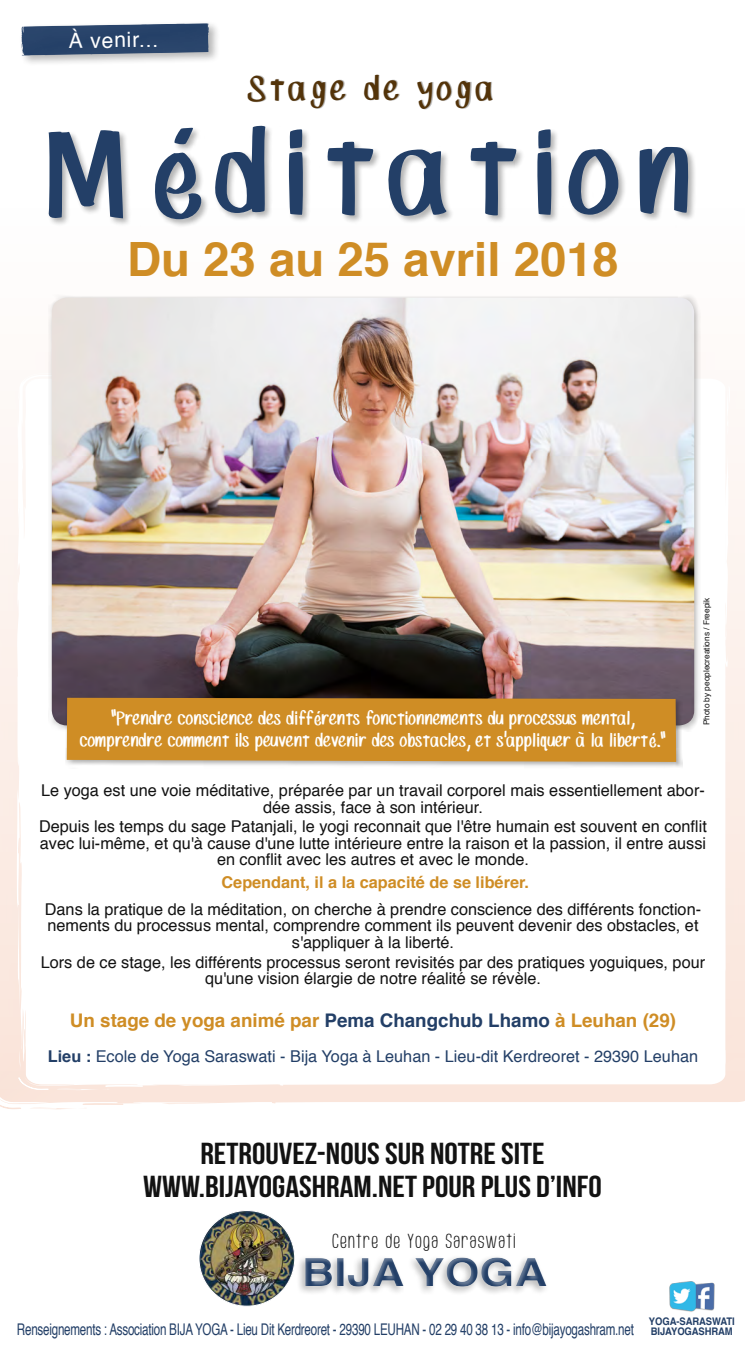
<style>
.page{position:relative;width:745px;height:1354px;background:#fff}
.page>*{position:absolute;margin:0;border:0;box-sizing:border-box;transform-origin:0 0}
.t1{font:103.25px "SP Marker Font";letter-spacing:.12em;color:#233f67}
.t2{font:700 47.25px "Helvetica";color:#cf8d25}
.t3{font:700 38.75px "Helvetica";color:#233f67;scale:1.16 1}
.t4{font:30.38px/32.5px "Bebas Neue";color:#121212;text-align:center;scale:1.11 1}
.t5{font:30px "SP Marker Font";letter-spacing:.12em;color:#533309}
.t6{font:21.12px "Helvetica";color:#fff}
.t7{font:700 18.75px "Helvetica";color:#cf8d25}
.t8{font:18.12px "Usuazi Hosomozi";color:#121212;scale:1.14 1}
.t9{font:16.38px "SP Marker Font";letter-spacing:-.01em;color:#fff;scale:.93 1}
.t10{font:16.25px/16.2px "Helvetica";color:#121212;text-align:center}
.t11{font:16.25px "Helvetica";color:#233f67}
.t12{font:700 16.25px "Helvetica";color:#cf8d25}
.t13{font:16.12px "Helvetica";letter-spacing:-.02em;color:#233f67;scale:.72 1}
.t14{font:700 10.5px/10.5px "Helvetica";letter-spacing:-.01em;color:#233f67;scale:.9 1}
.t15{font:8.25px "Helvetica";color:#121212}
.s1{color:#233f67}
.s2{font-weight:700}
</style>
<div class="page">
<div style="left:0;top:184px;width:744px;height:927px;background:linear-gradient(to bottom,#fefefe,#fae5db)"></div>
<img style="left:52px;top:298px;width:641px;height:76px">
<div style="left:248px;top:75px;width:244px;height:34px;background:#121212;opacity:.3"></div>
<div style="left:47px;top:124px;width:650px;height:104px;background:#121212;opacity:.32"></div>
<img style="left:0;top:374px;width:729px;height:735px">
<div style="left:19px;top:21px;width:201px;height:46px;background:#121212;opacity:.3"></div>
<svg style="left:19px;top:21px;width:201px;height:36px;background:#596d8a"></svg>
<img style="left:200px;top:1212px;width:91px;height:94px">
<div style="left:255px;top:1240px;width:356px;height:66px;background:#fff;opacity:.3"></div>
<img style="left:669px;top:1281px;width:45px;height:31px">
<p class="t6" style="left:68px;top:24px;width:91px;rotate:-1deg">À venir...</p>
<h3 class="t5" style="left:250px;top:72px;width:247px">Stage de yoga</h3>
<h1 class="t1" style="left:48px;top:115px;width:651px">Méditation</h1>
<h2 class="t2" style="left:127px;top:221px;width:493px">Du 23 au 25 avril 2018</h2>
<p class="t9" style="left:111px;top:708px;width:564px">"Prendre conscience des différents fonctionnements du processus mental,</p>
<p class="t9" style="left:80px;top:731px;width:631px">comprendre comment ils peuvent devenir des obstacles, et s'appliquer a la liberté."</p>
<p class="t15" style="left:699px;top:725px;width:129px;rotate:-90deg">Photo by peoplecreations / Freepik</p>
<p class="t10" style="left:41px;top:783px;width:664px">Le yoga est une voie méditative, préparée par un travail corporel mais essentiellement abor&shy;dée assis, face à son intérieur.</p>
<p class="t10" style="left:39px;top:819px;width:668px">Depuis les temps du sage Patanjali, le yogi reconnait que l'être humain est souvent en conflit avec lui-même, et qu'à cause d'une lutte intérieure entre la raison et la passion, il entre aussi en conflit avec les autres et avec le monde.</p>
<p class="t12" style="left:221px;top:869px;width:309px">Cependant, il a la capacité de se libérer.</p>
<p class="t10" style="left:45px;top:902px;width:657px">Dans la pratique de la méditation, on cherche à prendre conscience des différents fonction&shy;nements du processus mental, comprendre comment ils peuvent devenir des obstacles, et s'appliquer à la liberté.</p>
<p class="t10" style="left:41px;top:954px;width:665px">Lors de ce stage, les différents processus seront revisités par des pratiques yoguiques, pour qu'une vision élargie de notre réalité se révèle.</p>
<p class="t7" style="left:70px;top:1005px;width:607px">Un stage de yoga animé par <span class="s1">Pema Changchub Lhamo</span> à Leuhan (29)</p>
<p class="t11" style="left:48px;top:1043px;width:651px"><span class="s2">Lieu :</span> Ecole de Yoga Saraswati - Bija Yoga à Leuhan - Lieu-dit Kerdreoret - 29390 Leuhan</p>
<h3 class="t4" style="left:143px;top:1137px;width:414px">RETROUVEZ-NOUS SUR NOTRE SITE<br>WWW.BIJAYOGASHRAM.NET POUR PLUS D’INFO</h3>
<p class="t8" style="left:331px;top:1231px;width:163px">Centre de Yoga Saraswati</p>
<h3 class="t3" style="left:301px;top:1241px;width:213px">BIJA YOGA</h3>
<p class="t13" style="left:17px;top:1316px;width:857px">Renseignements : Association BIJA YOGA - Lieu Dit Kerdreoret - 29390 LEUHAN - 02 29 40 38 13 - info@bijayogashram.net</p>
<p class="t14" style="left:648px;top:1315px;width:97px">YOGA-SARASWATI<br>BIJAYOGASHRAM</p>
</div>
